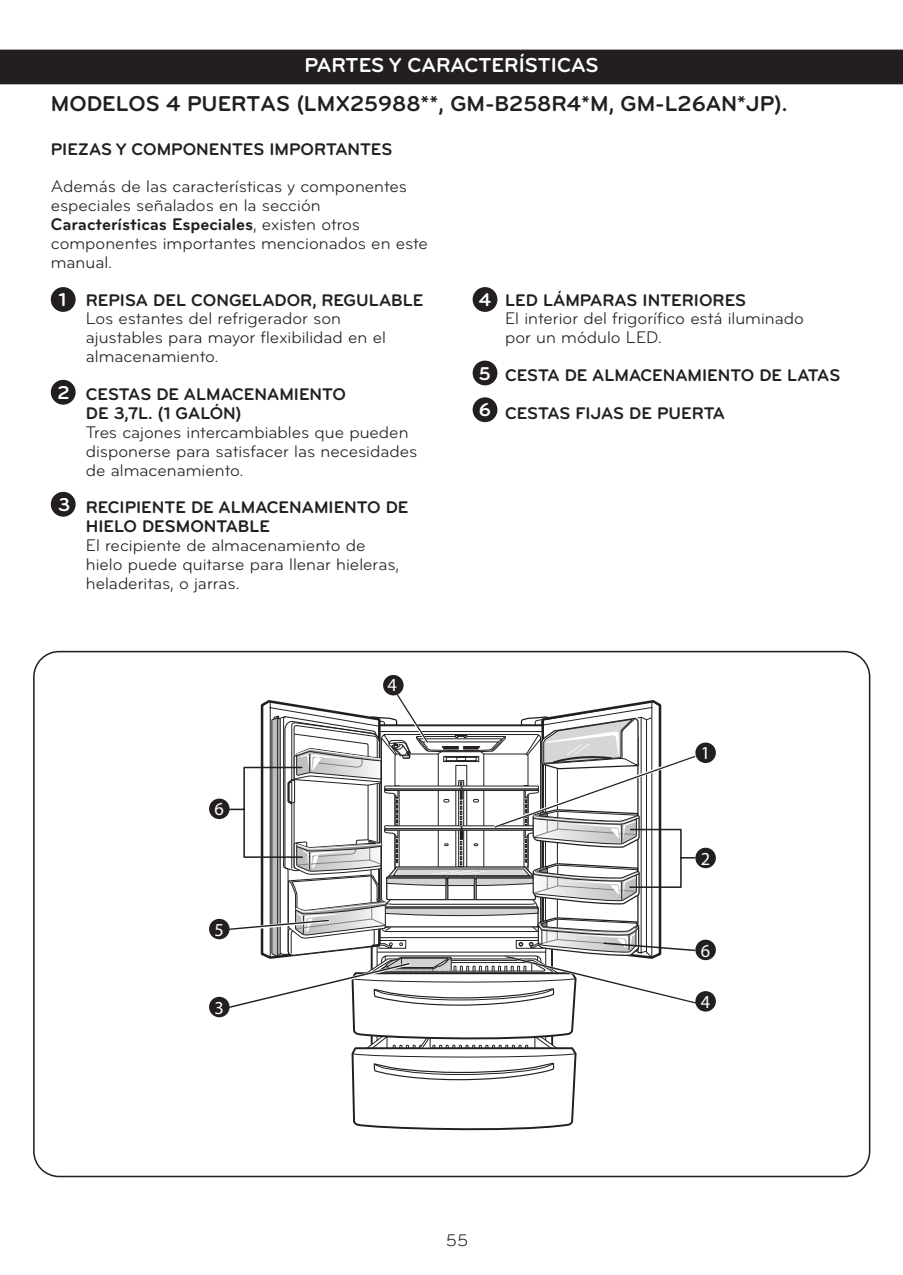
<style>
.page{position:relative;width:903px;height:1275px;background:#fff}
.page>*{position:absolute;margin:0;border:0;box-sizing:border-box;transform-origin:0 0}
.t1{font:700 22.4px "Bryant LG";color:#231f20}
.t2{font:700 21px "Bryant LG";color:#fff}
.t3{font:700 19.25px/36.8px "Bryant LG";color:#fff}
.t4{font:18.38px "Helvetica";color:#fff}
.t5{font:17.5px/18.9px "Bryant LG";color:#231f20}
.t6{font:700 17.5px/18.9px "Bryant LG";color:#231f20}
.s1{font-weight:700}
</style>
<div class="page">
<div style="left:209px;top:997px;width:21px;height:20px;background:#231f20;border-radius:50%"></div>
<div style="left:209px;top:919px;width:21px;height:20px;background:#231f20;border-radius:50%"></div>
<div style="left:209px;top:799px;width:21px;height:20px;background:#231f20;border-radius:50%"></div>
<div style="left:695px;top:940px;width:21px;height:20px;background:#231f20;border-radius:50%"></div>
<div style="left:695px;top:742px;width:21px;height:21px;background:#231f20;border-radius:50%"></div>
<div style="left:695px;top:991px;width:21px;height:21px;background:#231f20;border-radius:50%"></div>
<div style="left:695px;top:848px;width:21px;height:20px;background:#231f20;border-radius:50%"></div>
<div style="left:383px;top:675px;width:21px;height:20px;background:#231f20;border-radius:50%"></div>
<svg style="left:229px;top:694px;width:472px;height:437px"></svg>
<div style="left:52px;top:288px;width:23px;height:23px;background:#231f20;border-radius:50%"></div>
<div style="left:51px;top:287px;width:25px;height:25px;border:2px solid #231f20;border-radius:50%"></div>
<div style="left:473px;top:288px;width:23px;height:23px;background:#231f20;border-radius:50%"></div>
<div style="left:473px;top:287px;width:24px;height:25px;border:2px solid #231f20;border-radius:50%"></div>
<div style="left:473px;top:361px;width:23px;height:23px;background:#231f20;border-radius:50%"></div>
<div style="left:473px;top:361px;width:24px;height:24px;border:2px solid #231f20;border-radius:50%"></div>
<div style="left:473px;top:398px;width:23px;height:23px;background:#231f20;border-radius:50%"></div>
<div style="left:473px;top:397px;width:24px;height:25px;border:2px solid #231f20;border-radius:50%"></div>
<div style="left:52px;top:381px;width:23px;height:23px;background:#231f20;border-radius:50%"></div>
<div style="left:51px;top:380px;width:25px;height:25px;border:2px solid #231f20;border-radius:50%"></div>
<div style="left:52px;top:493px;width:23px;height:23px;background:#231f20;border-radius:50%"></div>
<div style="left:51px;top:492px;width:25px;height:25px;border:2px solid #231f20;border-radius:50%"></div>
<div style="left:0;top:50px;width:903px;height:34px;background:#231f20"></div>
<p class="t2" style="left:305px;top:52px;width:296px">PARTES Y CARACTERÍSTICAS</p>
<p class="t1" style="left:51px;top:89px;width:738px">MODELOS 4 PUERTAS (LMX25988**, GM-B258R4*M, GM-L26AN*JP).</p>
<p class="t6" style="left:51px;top:140px;width:343px">PIEZAS Y COMPONENTES IMPORTANTES</p>
<p class="t5" style="left:51px;top:177px;width:379px">Además de las características y componentes especiales señalados en la sección <span class="s1">Características Especiales</span>, existen otros componentes importantes mencionados en este manual.</p>
<p class="t6" style="left:86px;top:290px;width:339px">REPISA DEL CONGELADOR, REGULABLE</p>
<p class="t5" style="left:86px;top:309px;width:302px">Los estantes del refrigerador son ajustables para mayor flexibilidad en el almacenamiento.</p>
<p class="t6" style="left:86px;top:385px;width:262px">CESTAS DE ALMACENAMIENTO<br>DE 3,7L. (1 GALÓN)</p>
<p class="t5" style="left:86px;top:423px;width:333px">Tres cajones intercambiables que pueden disponerse para satisfacer las necesidades de almacenamiento.</p>
<p class="t6" style="left:86px;top:498px;width:324px">RECIPIENTE DE ALMACENAMIENTO DE<br>HIELO DESMONTABLE</p>
<p class="t5" style="left:86px;top:536px;width:315px">El recipiente de almacenamiento de hielo puede quitarse para llenar hieleras, heladeritas, o jarras.</p>
<p class="t3" style="left:59px;top:281px;width:9px">1</p>
<p class="t3" style="left:479px;top:281px;width:14px">4</p>
<p class="t3" style="left:479px;top:355px;width:14px">5<br>6</p>
<p class="t3" style="left:58px;top:374px;width:14px">2</p>
<p class="t3" style="left:58px;top:486px;width:14px">3</p>
<p class="t6" style="left:505px;top:290px;width:243px">LED LÁMPARAS INTERIORES</p>
<p class="t5" style="left:505px;top:309px;width:300px">El interior del frigorífico está iluminado por un módulo LED.</p>
<p class="t6" style="left:505px;top:356px;width:337px;line-height:37.8px">CESTA DE ALMACENAMIENTO DE LATAS<br>CESTAS FIJAS DE PUERTA</p>
<p class="t4" style="left:215px;top:798px;width:11px">6</p>
<p class="t4" style="left:215px;top:918px;width:11px">5</p>
<p class="t4" style="left:215px;top:996px;width:11px">3</p>
<p class="t4" style="left:387px;top:674px;width:11px">4</p>
<p class="t4" style="left:701px;top:742px;width:11px">1</p>
<p class="t4" style="left:701px;top:847px;width:11px">2</p>
<p class="t4" style="left:701px;top:939px;width:11px">6</p>
<p class="t4" style="left:701px;top:990px;width:11px">4</p>
<p class="t5" style="left:446px;top:1231px;width:24px">55</p>
</div>
